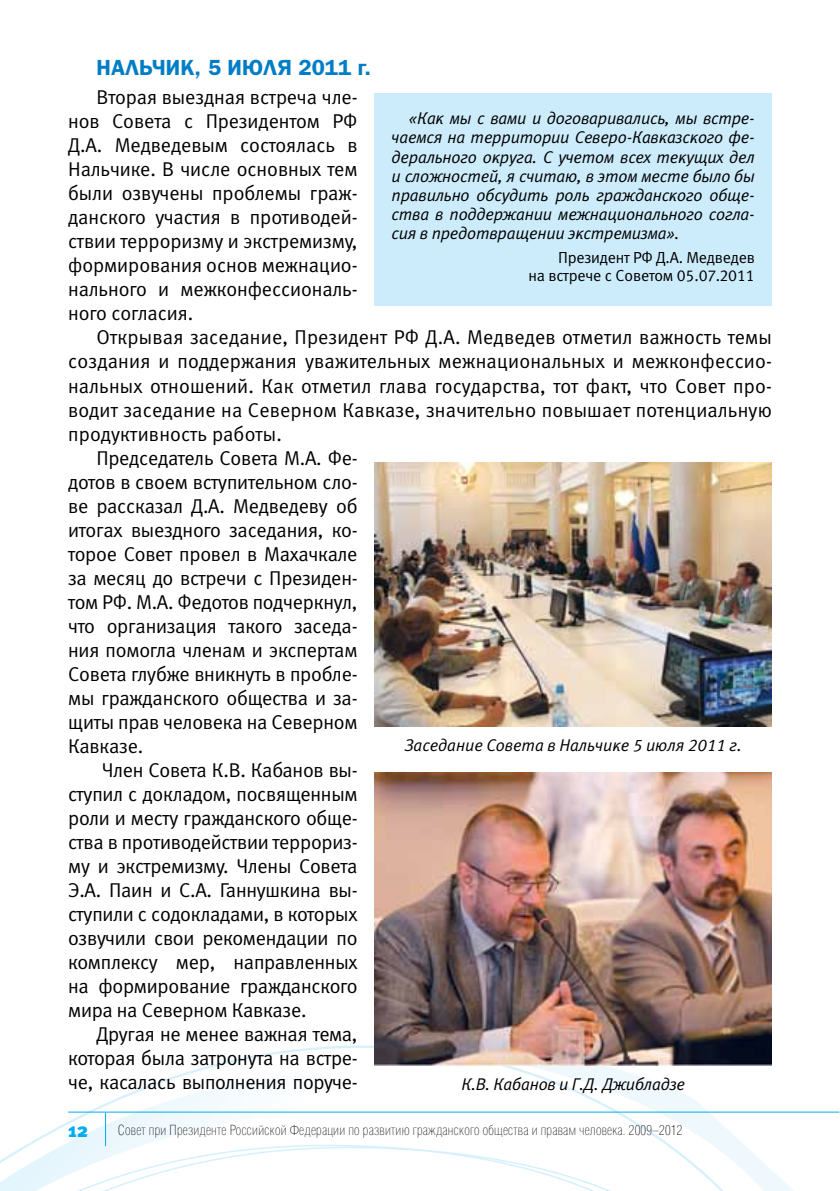
<style>
.page{position:relative;width:840px;height:1191px;background:#fff}
.page>*{position:absolute;margin:0;border:0;box-sizing:border-box;transform-origin:0 0}
.t1{font:700 22px "Bloknot";color:#007dc5}
.t2{font:20px/24px "Meta Normal LFC";letter-spacing:-.01em;color:#000;text-align:justify}
.t3{font:20px "Meta Normal LFC";letter-spacing:.01em;color:#000}
.t4{font:20px "Meta Black C";color:#00aeef}
.t5{font:italic 17px/19.2px "Meta Normal LFC";letter-spacing:-.015em;color:#000;text-align:justify}
.t6{font:16px/18px "Meta Normal LFC";letter-spacing:-.015em;color:#000;text-align:right}
.t7{font:100 condensed 14px "Helios Cond";letter-spacing:.02em;color:#000}
</style>
<div class="page">
<svg style="left:0;top:1056px;width:826px;height:135px"></svg>
<hr style="left:68px;top:1111px;width:770px;height:1px;background:#00aeef">
<hr style="left:105px;top:1112px;width:1px;height:34px;background:#00aeef">
<div style="left:374px;top:94px;width:397px;height:212px;background:#ccecfc"></div>
<img style="left:374px;top:462px;width:397px;height:264px">
<img style="left:374px;top:773px;width:397px;height:292px">
<p class="t1" style="left:96px;top:55px;width:276px">Нальчик, 5 июля 2011 г.</p>
<p class="t2" style="left:68px;top:85px;width:291px;text-indent:28px">Вторая выездная встреча чле&shy;нов Совета с Президентом РФ Д.А. Медведевым состоялась в Нальчике. В числе основных тем были озвучены проблемы граж&shy;данского участия в противодей&shy;ствии терроризму и экстремизму, формирования основ межнацио&shy;нального и межконфессиональ&shy;ного согласия.</p>
<p class="t3" style="left:96px;top:326px;width:676px">Открывая заседание, Президент РФ Д.А. Медведев отметил важность темы</p>
<p class="t3" style="left:68px;top:350px;width:705px">создания и поддержания уважительных межнациональных и межконфессио-</p>
<p class="t3" style="left:68px;top:374px;width:705px">нальных отношений. Как отметил глава государства, тот факт, что Совет про-</p>
<p class="t3" style="left:68px;top:398px;width:705px">водит заседание на Северном Кавказе, значительно повышает потенциальную</p>
<p class="t3" style="left:68px;top:422px;width:215px">продуктивность работы.</p>
<p class="t2" style="left:96px;top:445px;width:262px">Председатель Совета М.А. Фе-</p>
<p class="t2" style="left:68px;top:469px;width:291px">дотов в своем вступительном сло-</p>
<p class="t2" style="left:68px;top:493px;width:291px">ве рассказал Д.А. Медведеву об</p>
<p class="t2" style="left:68px;top:517px;width:291px">итогах выездного заседания, ко-</p>
<p class="t2" style="left:68px;top:541px;width:291px">торое Совет провел в Махачкале</p>
<p class="t2" style="left:68px;top:565px;width:291px">за месяц до встречи с Президен-</p>
<p class="t2" style="left:68px;top:589px;width:291px">том РФ. М.А. Федотов подчеркнул,</p>
<p class="t2" style="left:68px;top:613px;width:291px">что организация такого заседа-</p>
<p class="t2" style="left:68px;top:637px;width:291px">ния помогла членам и экспертам</p>
<p class="t2" style="left:68px;top:661px;width:291px">Совета глубже вникнуть в пробле-</p>
<p class="t2" style="left:68px;top:685px;width:291px">мы гражданского общества и за-</p>
<p class="t2" style="left:68px;top:709px;width:291px">щиты прав человека на Северном</p>
<p class="t2" style="left:68px;top:733px;width:77px">Кавказе.</p>
<p class="t2" style="left:102px;top:757px;width:257px">Член Совета К.В. Кабанов вы-</p>
<p class="t2" style="left:68px;top:781px;width:291px">ступил с докладом, посвященным</p>
<p class="t2" style="left:68px;top:805px;width:291px">роли и месту гражданского обще-</p>
<p class="t2" style="left:68px;top:829px;width:291px">ства в противодействии террориз-</p>
<p class="t2" style="left:68px;top:853px;width:291px">му и экстремизму. Члены Совета</p>
<p class="t2" style="left:68px;top:877px;width:291px">Э.А. Паин и С.А. Ганнушкина вы-</p>
<p class="t2" style="left:68px;top:901px;width:291px">ступили с содокладами, в которых</p>
<p class="t2" style="left:68px;top:925px;width:291px">озвучили свои рекомендации по</p>
<p class="t2" style="left:68px;top:949px;width:291px">комплексу мер, направленных</p>
<p class="t2" style="left:68px;top:973px;width:291px">на формирование гражданского</p>
<p class="t2" style="left:68px;top:997px;width:240px">мира на Северном Кавказе.</p>
<p class="t2" style="left:96px;top:1021px;width:262px">Другая не менее важная тема,</p>
<p class="t2" style="left:68px;top:1045px;width:291px">которая была затронута на встре-</p>
<p class="t2" style="left:68px;top:1069px;width:291px">че, касалась выполнения поруче-</p>
<p class="t5" style="left:391px;top:109px;width:364px;text-indent:17px">«Как мы с вами и договаривались, мы встре&shy;чаемся на территории Северо-Кавказского фе&shy;дерального округа. С учетом всех текущих дел и сложностей, я считаю, в этом месте было бы правильно обсудить роль гражданского обще&shy;ства в поддержании межнационального согла&shy;сия в предотвращении экстремизма».</p>
<p class="t6" style="left:528px;top:248px;width:228px">Президент РФ Д.А. Медведев<br>на встрече с Советом 05.07.2011</p>
<p class="t5" style="left:404px;top:735px;width:338px">Заседание Совета в Нальчике 5 июля 2011 г.</p>
<p class="t5" style="left:461px;top:1074px;width:225px">К.В. Кабанов и Г.Д. Джибладзе</p>
<p class="t4" style="left:68px;top:1119px;width:22px">12</p>
<p class="t7" style="left:118px;top:1122px;width:566px">Совет при Президенте Российской Федерации по развитию гражданского общества и правам человека. 2009–2012</p>
</div>
